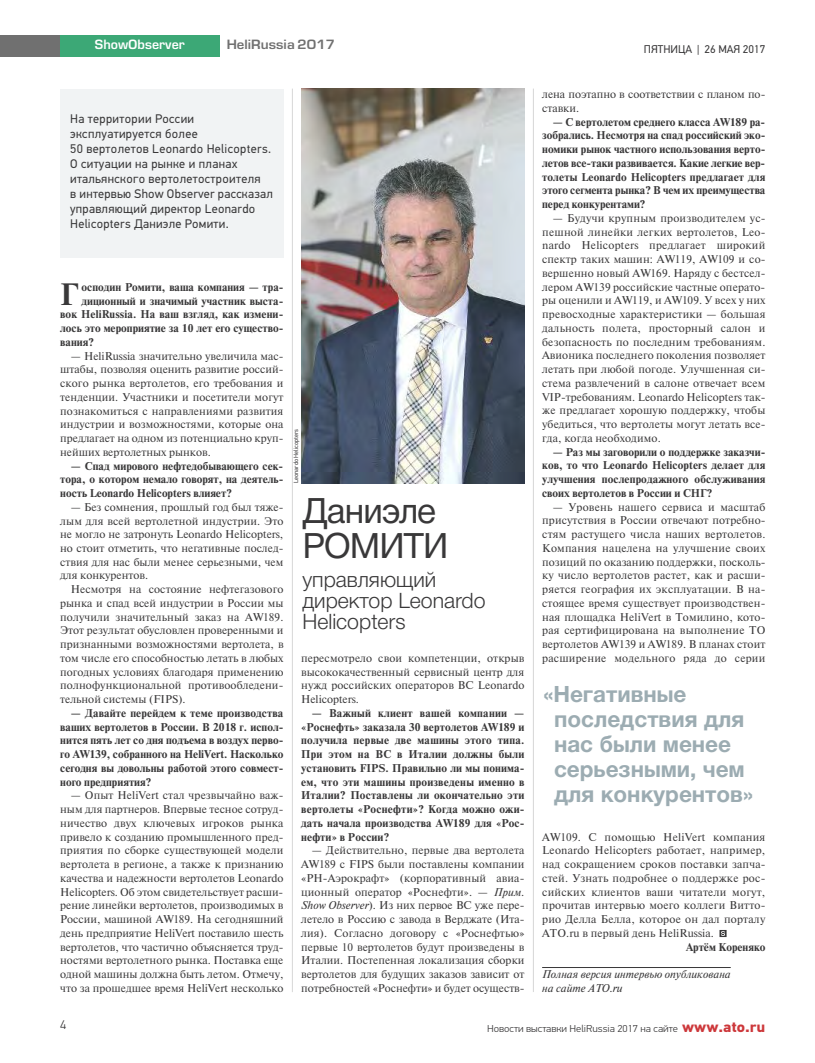
<style>
.page{position:relative;width:815px;height:1063px;background:#fff}
.page>*{position:absolute;margin:0;border:0;box-sizing:border-box;transform-origin:0 0}
.t1{font:35px/35px "Helvetica Neue Cyr";letter-spacing:-.025em;color:#393839}
.t2{font:700 30.88px "Newton C";color:#393839}
.t3{font:700 22.5px/25px "Helvetica Neue Cyr";color:#9cacb2}
.t4{font:300 21.25px/21.2px "Helvetica Neue Cyr";color:#393839}
.t5{font:12.5px/15px "PF Din Text Pro";letter-spacing:.025em;color:#393839}
.t6{font:12.5px "Europe Demi";color:#707070;scale:1.07 1}
.t7{font:12.5px "Europe Demi";color:#fff}
.t8{font:300 12.5px "PF Din Text Pro";color:#393839}
.t9{font:11.25px/13.8px "Newton C";color:#393839;text-align:justify}
.t10{font:700 11.25px/13.8px "Newton C";color:#393839;text-align:justify}
.t11{font:italic 11.25px/13.8px "Newton C";color:#393839}
.t12{font:11.25px "PF Din Text Pro";color:#393839}
.t13{font:300 10px "PF Din Text Pro";color:#393839;scale:1.07 1}
.t14{font:6.25px "PF Din Text Pro";color:#393839}
.s1{font-style:italic}
.s2{font-weight:700;font-size:15px;color:#cd383b}
</style>
<div class="page">
<div style="left:60px;top:35px;width:160px;height:22px;background:#3ca876"></div>
<div style="left:0;top:35px;width:60px;height:22px;background:#707070"></div>
<hr style="left:542px;top:967px;width:189px;height:1px;background:#393839">
<svg style="left:719px;top:930px;width:8px;height:7px"></svg>
<img style="left:301px;top:89px;width:223px;height:394px">
<div style="left:60px;top:89px;width:223px;height:169px;background:#f1f3f4"></div>
<hr style="left:292px;top:89px;width:1px;height:903px;background:#d7d7d7">
<hr style="left:533px;top:89px;width:1px;height:903px;background:#d7d7d7">
<p class="t7" style="left:95px;top:40px;width:91px">ShowObserver</p>
<p class="t6" style="left:227px;top:40px;width:103px">HeliRussia 2017</p>
<p class="t5" style="left:70px;top:112px;width:204px">На территории России эксплуатируется более<br>50 вертолетов Leonardo Helicopters.<br>О ситуации на рынке и планах итальянского вертолетостроителя<br>в интервью Show Observer рассказал управляющий директор Leonardo<br>Helicopters Даниэле Ромити.</p>
<h2 class="t2" style="left:60px;top:276px;width:20px">Г</h2>
<p class="t10" style="left:82px;top:280px;width:203px">осподин Ромити, ваша компания — тра-</p>
<p class="t10" style="left:81px;top:294px;width:203px">диционный и значимый участник выста-</p>
<p class="t10" style="left:60px;top:308px;width:225px">вок HeliRussia. На ваш взгляд, как измени-</p>
<p class="t10" style="left:60px;top:321px;width:225px">лось это мероприятие за 10 лет его существо-</p>
<p class="t10" style="left:60px;top:335px;width:35px">вания?</p>
<p class="t9" style="left:60px;top:349px;width:225px;text-indent:11px">— HeliRussia значительно увеличила мас&shy;штабы, позволяя оценить развитие россий&shy;ского рынка вертолетов, его требования и тенденции. Участники и посетители могут познакомиться с направлениями развития индустрии и возможностями, которые она предлагает на одном из потенциально круп&shy;нейших вертолетных рынков.</p>
<p class="t10" style="left:60px;top:459px;width:225px;text-indent:11px">— Спад мирового нефтедобывающего сек&shy;тора, о котором немало говорят, на деятель&shy;ность Leonardo Helicopters влияет?</p>
<p class="t9" style="left:60px;top:500px;width:225px;text-indent:11px">— Без сомнения, прошлый год был тяже&shy;лым для всей вертолетной индустрии. Это не могло не затронуть Leonardo Helicopters, но стоит отметить, что негативные послед&shy;ствия для нас были менее серьезными, чем для конкурентов.</p>
<p class="t9" style="left:60px;top:582px;width:225px;text-indent:11px">Несмотря на состояние нефтегазового рынка и спад всей индустрии в России мы получили значительный заказ на AW189.<br>Этот результат обусловлен проверенными и признанными возможностями вертолета, в том числе его способностью летать в любых погодных условиях благодаря применению полнофункциональной противообледени&shy;тельной системы (FIPS).</p>
<p class="t10" style="left:60px;top:706px;width:225px;text-indent:11px">— Давайте перейдем к теме производства ваших вертолетов в России. В 2018 г. испол&shy;нится пять лет со дня подъема в воздух перво&shy;го AW139, собранного на HeliVert. Насколько сегодня вы довольны работой этого совмест&shy;ного предприятия?</p>
<p class="t9" style="left:60px;top:789px;width:225px;text-indent:11px">— Опыт HeliVert стал чрезвычайно важ&shy;ным для партнеров. Впервые тесное сотруд&shy;ничество двух ключевых игроков рынка привело к созданию промышленного пред&shy;приятия по сборке существующей модели вертолета в регионе, а также к признанию качества и надежности вертолетов Leonardo Helicopters. Об этом свидетельствует расши&shy;рение линейки вертолетов, производимых в России, машиной AW189. На сегодняшний день предприятие HeliVert поставило шесть вертолетов, что частично объясняется труд&shy;ностями вертолетного рынка. Поставка еще одной машины должна быть летом. Отмечу, что за прошедшее время HeliVert несколько</p>
<p class="t14" style="left:292px;top:483px;width:56px;rotate:-90deg">Leonardo Helicopters</p>
<h1 class="t1" style="left:302px;top:497px;width:148px">Даниэле<br>РОМИТИ</h1>
<h3 class="t4" style="left:302px;top:570px;width:185px">управляющий директор Leonardo<br>Helicopters</h3>
<p class="t9" style="left:301px;top:651px;width:225px">пересмотрело свои компетенции, открыв высококачественный сервисный центр для нужд российских операторов ВС Leonardo Helicopters.</p>
<p class="t10" style="left:301px;top:706px;width:225px;text-indent:11px">— Важный клиент вашей компании — «Роснефть» заказала 30 вертолетов AW189 и получила первые две машины этого типа.<br>При этом на ВС в Италии должны были установить FIPS. Правильно ли мы понима&shy;ем, что эти машины произведены именно в Италии? Поставлены ли окончательно эти вертолеты «Роснефти»? Когда можно ожи&shy;дать начала производства AW189 для «Рос&shy;нефти» в России?</p>
<p class="t9" style="left:301px;top:844px;width:225px;text-indent:11px">— Действительно, первые два вертолета AW189 с FIPS были поставлены компании «РН-Аэрокрафт» (корпоративный авиа&shy;ционный оператор «Роснефти». — <span class="s1">Прим.<br>Show Observer</span>). Из них первое ВС уже пере&shy;летело в Россию с завода в Верджате (Ита&shy;лия). Согласно договору с «Роснефтью» первые 10 вертолетов будут произведены в Италии. Постепенная локализация сборки вертолетов для будущих заказов зависит от потребностей «Роснефти» и будет осуществ-</p>
<p class="t12" style="left:644px;top:43px;width:123px">ПЯТНИЦА | 26 МАЯ 2017</p>
<p class="t9" style="left:542px;top:87px;width:225px">лена поэтапно в соответствии с планом по&shy;ставки.</p>
<p class="t10" style="left:542px;top:115px;width:225px;text-indent:11px">— С вертолетом среднего класса AW189 ра&shy;зобрались. Несмотря на спад российский эко&shy;номики рынок частного использования верто&shy;летов все-таки развивается. Какие легкие вер&shy;толеты Leonardo Helicopters предлагает для этого сегмента рынка? В чем их преимущества перед конкурентами?</p>
<p class="t9" style="left:542px;top:211px;width:225px;text-indent:11px">— Будучи крупным производителем ус&shy;пешной линейки легких вертолетов, Leo&shy;nardo Helicopters предлагает широкий спектр таких машин: AW119, AW109 и со&shy;вершенно новый AW169. Наряду с бестсел&shy;лером AW139 российские частные операто&shy;ры оценили и AW119, и AW109. У всех у них превосходные характеристики — большая дальность полета, просторный салон и безо пасность по последним требованиям.<br>Авионика последнего поколения позволяет летать при любой погоде. Улучшенная си&shy;стема развлечений в салоне отвечает всем VIP-требованиям. Leonardo Helicopters так&shy;же предлагает хорошую поддержку, чтобы убедиться, что вертолеты могут летать все&shy;гда, когда необходимо.</p>
<p class="t10" style="left:542px;top:445px;width:225px;text-indent:11px">— Раз мы заговорили о поддержке заказчи&shy;ков, то что Leonardo Helicopters делает для улучшения послепродажного обслуживания своих вертолетов в России и СНГ?</p>
<p class="t9" style="left:542px;top:500px;width:225px;text-indent:11px">— Уровень нашего сервиса и масштаб присутствия в России отвечают потребно&shy;стям растущего числа наших вертолетов.<br>Компания нацелена на улучшение своих позиций по оказанию поддержки, посколь&shy;ку число вертолетов растет, как и расши&shy;ряется география их эксплуатации. В на&shy;стоящее время существует производствен&shy;ная площадка HeliVert в Томилино, кото&shy;рая сертифицирована на выполнение ТО вертолетов AW139 и AW189. В планах стоит расширение модельного ряда до серии</p>
<h3 class="t3" style="left:554px;top:683px;width:201px;text-indent:-11px">«Негативные последствия для нас были менее серьезными, чем для конкурентов»</h3>
<p class="t9" style="left:542px;top:830px;width:225px">AW109. С помощью HeliVert компания Leonardo Helicopters работает, например, над сокращением сроков поставки запча&shy;стей. Узнать подробнее о поддержке рос&shy;сийских клиентов ваши читатели могут, прочитав интервью моего коллеги Витто&shy;рио Делла Белла, которое он дал порталу ATO.ru в первый день HeliRussia.</p>
<p class="t10" style="left:686px;top:940px;width:81px">Артём Кореняко</p>
<p class="t11" style="left:542px;top:968px;width:190px">Полная версия интервью опубликована на сайте ATO.ru</p>
<p class="t8" style="left:60px;top:1018px;width:8px">4</p>
<p class="t13" style="left:487px;top:1023px;width:262px">Новости выставки HeliRussia 2017 на сайте <span class="s2">www.ato.ru</span></p>
</div>
